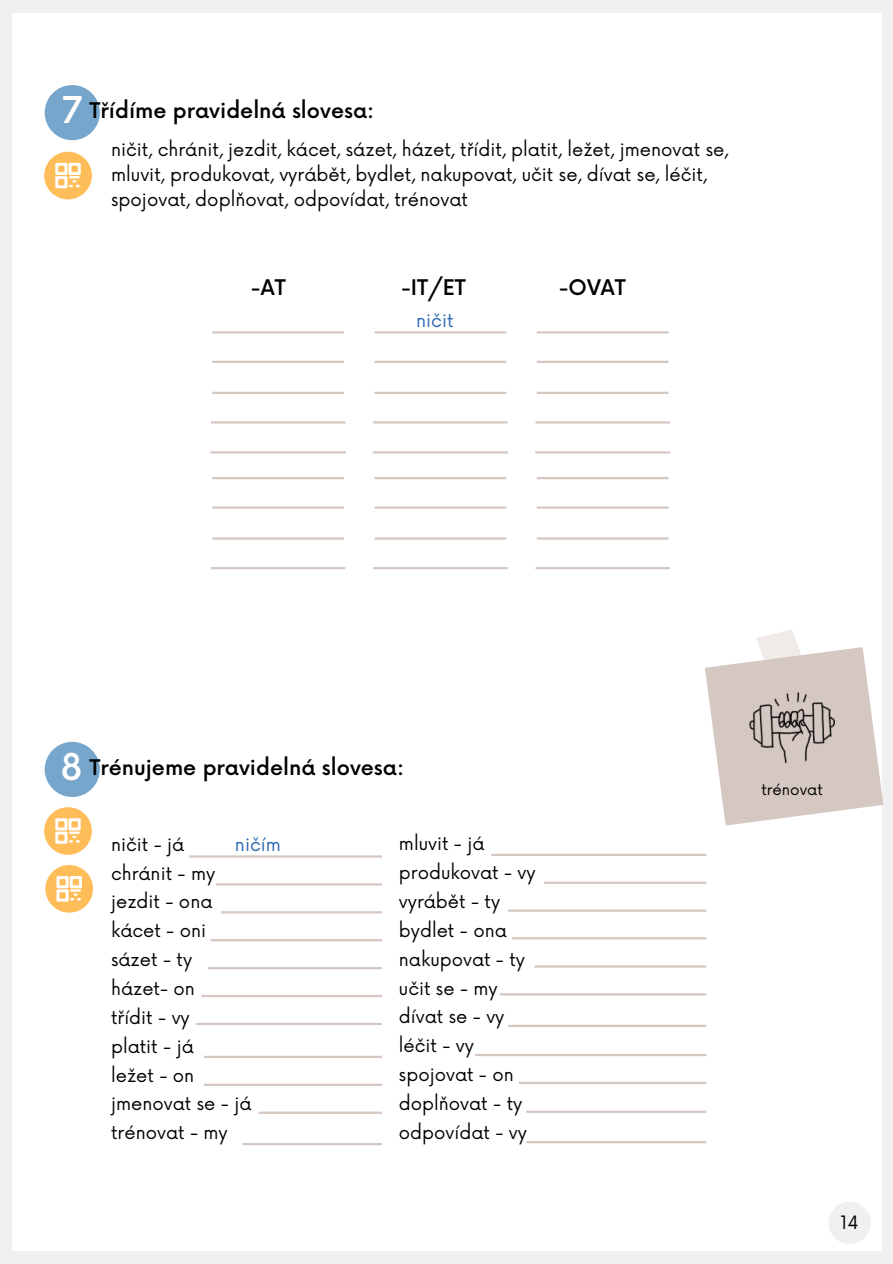
<style>
.page{position:relative;width:893px;height:1264px;background:#fff}
.page>*{position:absolute;margin:0;border:0;box-sizing:border-box;transform-origin:0 0}
.t1{font:500 36px "Now";color:#fff}
.t2{font:500 21px "Now";color:#000}
.t3{font:18px/24.8px "Now";color:#000}
.t4{font:18px "Now";color:#2a68b2}
.t5{font:15px "Now";color:#000}
</style>
<div class="page">
<div style="left:0;top:0;width:892px;height:1263px;background:#f0f0f1"></div>
<div style="left:12px;top:13px;width:869px;height:1237px;background:#fff"></div>
<div style="left:828px;top:1201px;width:42px;height:42px;background:#f0f0f1;border-radius:50%"></div>
<div style="left:45px;top:741px;width:55px;height:56px;background:#77a6cd;border-radius:50%"></div>
<hr style="left:189px;top:855px;width:193px;height:2px;background:#d5c7c1">
<hr style="left:216px;top:883px;width:166px;height:2px;background:#d5c7c1">
<hr style="left:221px;top:911px;width:161px;height:2px;background:#d5c7c1">
<hr style="left:210px;top:939px;width:172px;height:2px;background:#d5c7c1">
<hr style="left:208px;top:967px;width:174px;height:2px;background:#d5c7c1">
<hr style="left:201px;top:994px;width:181px;height:3px;background:#d5c7c1">
<hr style="left:196px;top:1022px;width:186px;height:3px;background:#d5c7c1">
<hr style="left:491px;top:853px;width:215px;height:3px;background:#d5c7c1">
<hr style="left:544px;top:881px;width:162px;height:2px;background:#d5c7c1">
<hr style="left:508px;top:909px;width:198px;height:2px;background:#d5c7c1">
<hr style="left:512px;top:937px;width:194px;height:2px;background:#d5c7c1">
<hr style="left:534px;top:965px;width:172px;height:2px;background:#d5c7c1">
<hr style="left:204px;top:1055px;width:178px;height:3px;background:#d5c7c1">
<hr style="left:204px;top:1083px;width:178px;height:2px;background:#d5c7c1">
<hr style="left:258px;top:1111px;width:124px;height:2px;background:#d5c7c1">
<hr style="left:500px;top:993px;width:206px;height:2px;background:#d5c7c1">
<hr style="left:508px;top:1024px;width:198px;height:3px;background:#d5c7c1">
<hr style="left:475px;top:1053px;width:231px;height:3px;background:#d5c7c1">
<hr style="left:518px;top:1081px;width:188px;height:2px;background:#d5c7c1">
<hr style="left:526px;top:1110px;width:180px;height:2px;background:#d5c7c1">
<hr style="left:242px;top:1142px;width:140px;height:3px;background:#d5c7c1">
<hr style="left:526px;top:1140px;width:180px;height:3px;background:#d5c7c1">
<svg style="left:705px;top:628px;width:178px;height:197px"></svg>
<div style="left:45px;top:85px;width:55px;height:55px;background:#77a6cd;border-radius:50%"></div>
<hr style="left:212px;top:477px;width:132px;height:2px;background:#d5c7c1">
<hr style="left:212px;top:506px;width:132px;height:2px;background:#d5c7c1">
<hr style="left:212px;top:537px;width:132px;height:2px;background:#d5c7c1">
<hr style="left:211px;top:567px;width:134px;height:2px;background:#d5c7c1">
<hr style="left:212px;top:331px;width:132px;height:2px;background:#d5c7c1">
<hr style="left:212px;top:361px;width:132px;height:2px;background:#d5c7c1">
<hr style="left:212px;top:392px;width:132px;height:2px;background:#d5c7c1">
<hr style="left:211px;top:421px;width:134px;height:2px;background:#d5c7c1">
<hr style="left:210px;top:451px;width:136px;height:2px;background:#d5c7c1">
<hr style="left:374px;top:477px;width:132px;height:2px;background:#d5c7c1">
<hr style="left:374px;top:506px;width:132px;height:2px;background:#d5c7c1">
<hr style="left:374px;top:537px;width:132px;height:2px;background:#d5c7c1">
<hr style="left:373px;top:567px;width:134px;height:2px;background:#d5c7c1">
<hr style="left:374px;top:331px;width:132px;height:2px;background:#d5c7c1">
<hr style="left:374px;top:361px;width:132px;height:2px;background:#d5c7c1">
<hr style="left:374px;top:392px;width:132px;height:2px;background:#d5c7c1">
<hr style="left:373px;top:421px;width:134px;height:2px;background:#d5c7c1">
<hr style="left:373px;top:451px;width:135px;height:2px;background:#d5c7c1">
<hr style="left:537px;top:477px;width:131px;height:2px;background:#d5c7c1">
<hr style="left:537px;top:506px;width:131px;height:2px;background:#d5c7c1">
<hr style="left:537px;top:537px;width:131px;height:2px;background:#d5c7c1">
<hr style="left:535px;top:567px;width:135px;height:2px;background:#d5c7c1">
<hr style="left:537px;top:331px;width:131px;height:2px;background:#d5c7c1">
<hr style="left:537px;top:361px;width:131px;height:2px;background:#d5c7c1">
<hr style="left:537px;top:392px;width:131px;height:2px;background:#d5c7c1">
<hr style="left:535px;top:421px;width:135px;height:2px;background:#d5c7c1">
<hr style="left:535px;top:451px;width:135px;height:2px;background:#d5c7c1">
<svg style="left:44px;top:152px;width:47px;height:47px"></svg>
<svg style="left:44px;top:807px;width:47px;height:47px"></svg>
<img style="left:749px;top:692px;width:85px;height:70px">
<svg style="left:45px;top:865px;width:48px;height:47px"></svg>
<p class="t1" style="left:62px;top:90px;width:22px">7</p>
<p class="t2" style="left:89px;top:99px;width:286px">Třídíme pravidelná slovesa:</p>
<p class="t3" style="left:111px;top:138px;width:618px">ničit, chránit, jezdit, kácet, sázet, házet, třídit, platit, ležet, jmenovat se, mluvit, produkovat, vyrábět, bydlet, nakupovat, učit se, dívat se, léčit, spojovat, doplňovat, odpovídat, trénovat</p>
<p class="t2" style="left:251px;top:276px;width:36px">-AT</p>
<p class="t2" style="left:401px;top:276px;width:66px">-IT/ET</p>
<p class="t2" style="left:558px;top:276px;width:69px">-OVAT</p>
<p class="t4" style="left:416px;top:310px;width:39px">ničit</p>
<p class="t1" style="left:61px;top:747px;width:23px">8</p>
<p class="t2" style="left:89px;top:756px;width:316px">Trénujeme pravidelná slovesa:</p>
<p class="t3" style="left:111px;top:832px;width:75px">ničit - já</p>
<p class="t3" style="left:111px;top:861px;width:106px">chránit - my</p>
<p class="t3" style="left:111px;top:890px;width:103px">jezdit - ona</p>
<p class="t3" style="left:111px;top:919px;width:97px">kácet - oni</p>
<p class="t3" style="left:111px;top:948px;width:83px">sázet - ty</p>
<p class="t3" style="left:111px;top:977px;width:85px">házet- on</p>
<p class="t3" style="left:111px;top:1005px;width:80px">třídit - vy</p>
<p class="t3" style="left:111px;top:1034px;width:84px">platit - já</p>
<p class="t3" style="left:111px;top:1063px;width:85px">ležet - on</p>
<p class="t3" style="left:111px;top:1092px;width:142px">jmenovat se - já</p>
<p class="t3" style="left:111px;top:1121px;width:118px">trénovat - my</p>
<p class="t4" style="left:235px;top:835px;width:47px">ničím</p>
<p class="t3" style="left:399px;top:832px;width:87px">mluvit - já</p>
<p class="t3" style="left:399px;top:861px;width:138px">produkovat - vy</p>
<p class="t3" style="left:399px;top:890px;width:103px">vyrábět - ty</p>
<p class="t3" style="left:399px;top:918px;width:109px">bydlet - ona</p>
<p class="t3" style="left:399px;top:947px;width:128px">nakupovat - ty</p>
<p class="t3" style="left:399px;top:976px;width:100px">učit se - my</p>
<p class="t3" style="left:399px;top:1005px;width:107px">dívat se - vy</p>
<p class="t3" style="left:399px;top:1034px;width:77px">léčit - vy</p>
<p class="t3" style="left:399px;top:1063px;width:116px">spojovat - on</p>
<p class="t3" style="left:399px;top:1091px;width:125px">doplňovat - ty</p>
<p class="t3" style="left:399px;top:1120px;width:130px">odpovídat - vy</p>
<p class="t5" style="left:761px;top:781px;width:63px">trénovat</p>
<p class="t3" style="left:840px;top:1210px;width:20px">14</p>
</div>
